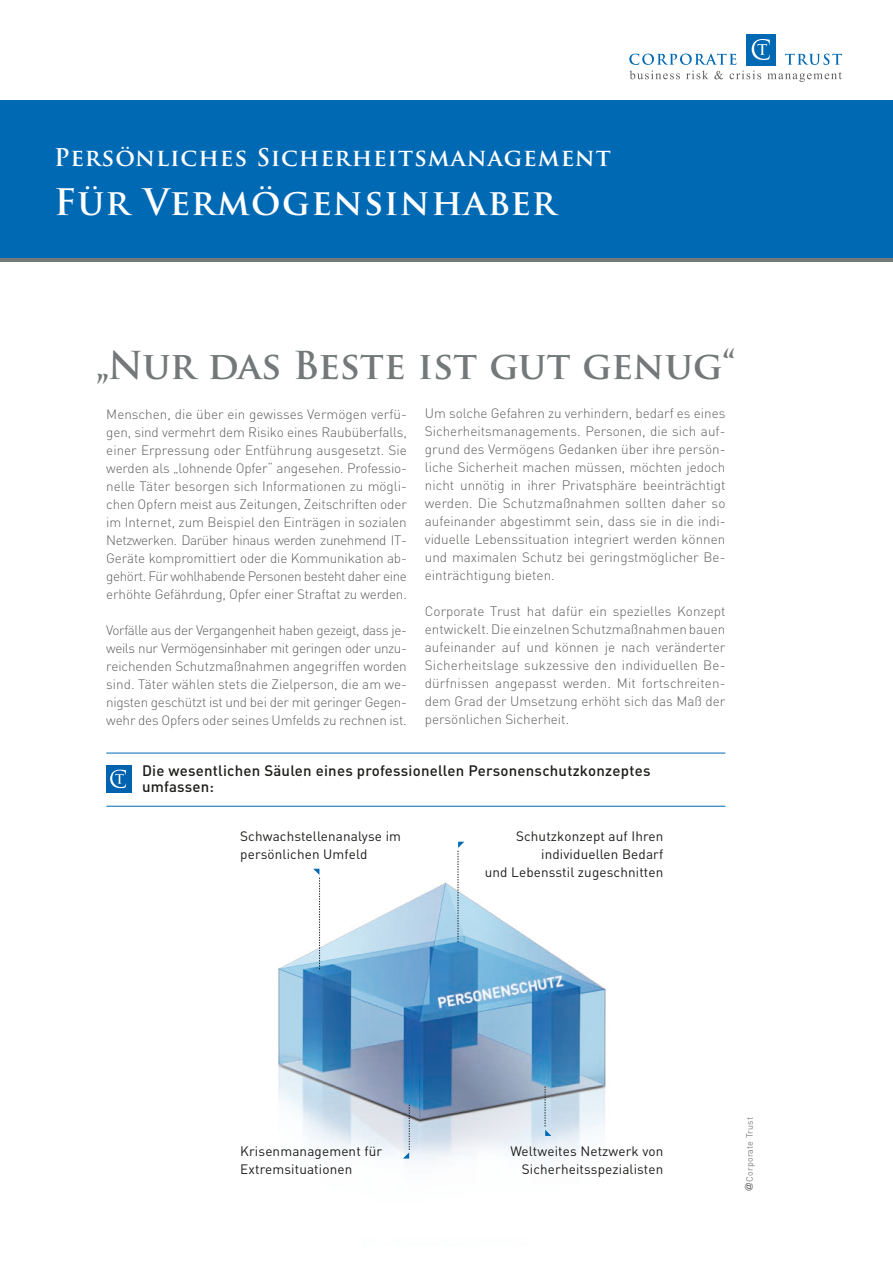
<style>
.page{position:relative;width:893px;height:1263px;background:#fff}
.page>*{position:absolute;margin:0;border:0;box-sizing:border-box;transform-origin:0 0}
.t1{font:700 37.5px "Trajan Pro";letter-spacing:-.01em;color:#737878}
.t2{font:700 35.7px "Trajan Pro";letter-spacing:.04em;color:#fff}
.t3{font:700 23.7px "Trajan Pro";letter-spacing:.04em;color:#fff}
.t4{font:500 15px/16.5px "DIN Pro";letter-spacing:.015em;color:#1d1d1b}
.t5{font:300 13.5px/18px "DIN Pro";letter-spacing:-.01em;color:#5f5f5e;text-align:justify}
.t6{font:13.5px/18px "DIN Pro";letter-spacing:.01em;color:#1d1d1b}
.t7{font:300 9px "DIN Pro";letter-spacing:.02em;color:#575756}
.s1{font-family:"Helvetica";font-size:10.5px}
</style>
<div class="page">
<div style="left:0;top:244px;width:893px;height:18px;background:linear-gradient(to right,#737878,#737878)"></div>
<div style="left:0;top:100px;width:893px;height:157px;background:#0069b4"></div>
<hr style="left:106px;top:753px;width:619px;height:1px;background:#0069b4">
<div style="left:106px;top:765px;width:25px;height:28px;background:#0063af"></div>
<svg style="left:110px;top:770px;width:16px;height:18px"></svg>
<hr style="left:106px;top:806px;width:619px;height:1px;background:#0069b4">
<img style="left:278px;top:841px;width:328px;height:323px">
<svg style="left:403px;top:1105px;width:7px;height:53px"></svg>
<svg style="left:545px;top:1086px;width:6px;height:50px"></svg>
<svg style="left:313px;top:869px;width:7px;height:100px"></svg>
<svg style="left:458px;top:842px;width:6px;height:100px"></svg>
<svg style="left:629px;top:54px;width:107px;height:11px"></svg>
<svg style="left:785px;top:54px;width:57px;height:11px"></svg>
<div style="left:747px;top:34px;width:29px;height:31px;background:#0069b4"></div>
<svg style="left:752px;top:39px;width:18px;height:21px"></svg>
<svg style="left:629px;top:71px;width:51px;height:8px"></svg>
<svg style="left:686px;top:71px;width:22px;height:8px"></svg>
<svg style="left:714px;top:71px;width:9px;height:8px"></svg>
<svg style="left:730px;top:71px;width:31px;height:8px"></svg>
<svg style="left:767px;top:72px;width:75px;height:10px"></svg>
<h3 class="t3" style="left:54px;top:143px;width:558px">Persönliches Sicherheitsmanagement</h3>
<h2 class="t2" style="left:54px;top:180px;width:504px">Für Vermögensinhaber</h2>
<h1 class="t1" style="left:96px;top:342px;width:642px">„Nur das Beste ist gut genug“</h1>
<p class="t5" style="left:106px;top:404px;width:302px">Menschen, die über ein gewisses Vermögen verfü&shy;gen, sind vermehrt dem Risiko eines Raubüberfalls, einer Erpressung oder Entführung ausgesetzt. Sie werden als „lohnende Opfer“ angesehen. Professio&shy;nelle Täter besorgen sich Informationen zu mögli&shy;chen Opfern meist aus Zeitungen, Zeitschriften oder im Internet, zum Beispiel den Einträgen in sozialen Netzwerken. Darüber hinaus werden zunehmend IT-Geräte kompromittiert oder die Kommunikation ab&shy;gehört. Für wohlhabende Personen besteht daher eine erhöhte Gefährdung, Opfer einer Straftat zu werden.</p>
<p class="t5" style="left:106px;top:620px;width:302px">Vorfälle aus der Vergangenheit haben gezeigt, dass je&shy;weils nur Vermögensinhaber mit geringen oder unzu&shy;reichenden Schutzmaßnahmen angegriffen worden sind. Täter wählen stets die Zielperson, die am we&shy;nigsten geschützt ist und bei der mit geringer Gegen&shy;wehr des Opfers oder seines Umfelds zu rechnen ist.</p>
<p class="t5" style="left:425px;top:404px;width:302px">Um solche Gefahren zu verhindern, bedarf es eines Sicherheitsmanagements. Personen, die sich auf&shy;grund des Vermögens Gedanken über ihre persön&shy;liche Sicherheit machen müssen, möchten jedoch nicht unnötig in ihrer Privatsphäre beeinträchtigt werden. Die Schutzmaßnahmen sollten daher so aufeinander abgestimmt sein, dass sie in die indi&shy;viduelle Lebenssituation integriert werden können und maximalen Schutz bei geringstmöglicher Be&shy;einträchtigung bieten.</p>
<p class="t5" style="left:425px;top:602px;width:302px">Corporate Trust hat dafür ein spezielles Konzept entwickelt. Die einzelnen Schutzmaßnahmen bauen aufeinander auf und können je nach veränderter Sicherheitslage sukzessive den individuellen Be&shy;dürfnissen angepasst werden. Mit fortschreiten&shy;dem Grad der Umsetzung erhöht sich das Maß der persönlichen Sicherheit.</p>
<p class="t4" style="left:142px;top:761px;width:510px">Die wesentlichen Säulen eines professionellen Personenschutzkonzeptes umfassen:</p>
<p class="t6" style="left:240px;top:826px;width:162px">Schwachstellenanalyse im persönlichen Umfeld</p>
<p class="t6" style="left:485px;top:826px;width:180px;text-align:right">Schutzkonzept auf Ihren individuellen Bedarf<br>und Lebensstil zugeschnitten</p>
<p class="t6" style="left:240px;top:1141px;width:143px">Krisenmanagement für<br>Extremsituationen</p>
<p class="t6" style="left:510px;top:1141px;width:154px;text-align:right">Weltweites Netzwerk von<br>Sicherheitsspezialisten</p>
<p class="t7" style="left:743px;top:1191px;width:75px;rotate:-90deg"><span class="s1">@</span>Corporate Trust</p>
</div>
